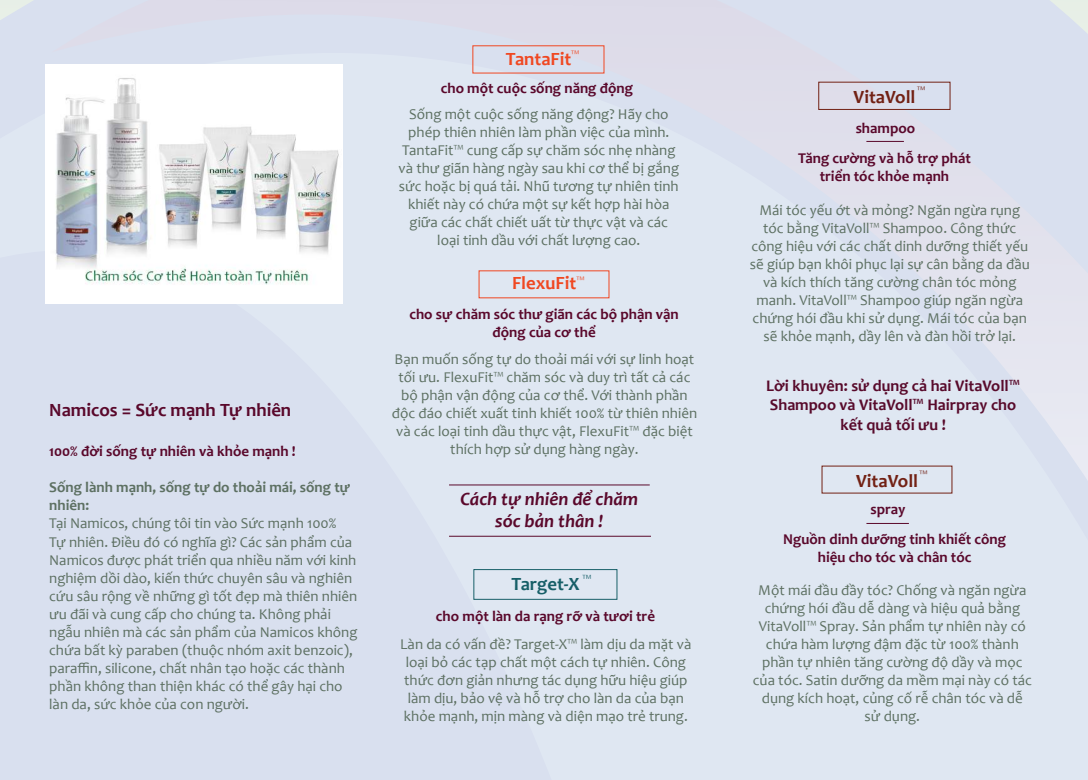
<style>
.page{position:relative;width:1088px;height:780px;background:#fff}
.page>*{position:absolute;margin:0;border:0;box-sizing:border-box;transform-origin:0 0}
.t1{font:italic 700 18.75px/22.5px "Candara";color:#5a082b;text-align:center}
.t2{font:700 18.75px "Candara";color:#5a082b}
.t3{font:700 18.75px "Candara";color:#f04822}
.t4{font:700 18.75px "Candara";color:#722114}
.t5{font:700 18.75px "Candara";color:#175f68}
.t6{font:700 16.25px/19.5px "Candara";color:#580a2b;text-align:center}
.t7{font:15px/18px "Candara";color:#5d7062;text-align:center}
.t8{font:700 15px/18px "Candara";color:#5a082b;text-align:center}
.t9{font:700 15px/18px "Candara";color:#5d7062}
</style>
<div class="page">
<div style="left:52px;top:0;width:1036px;height:53px;background:#d9e0ef"></div>
<div style="left:0;top:53px;width:1088px;height:727px;background:#dfe7f2"></div>
<div style="left:473px;top:569px;width:144px;height:30px;border:1px solid #175f68"></div>
<hr style="left:866px;top:523px;width:43px;height:1px;background:#5a092b">
<div style="left:818px;top:82px;width:132px;height:28px;border:1px solid #722114"></div>
<hr style="left:866px;top:141px;width:38px;height:1px;background:#5a092b">
<hr style="left:449px;top:484px;width:201px;height:1px;background:#5a092b">
<hr style="left:449px;top:536px;width:202px;height:1px;background:#5a092b">
<img style="left:46px;top:65px;width:296px;height:239px">
<svg style="left:582px;top:574px;width:9px;height:5px"></svg>
<svg style="left:576px;top:276px;width:8px;height:4px"></svg>
<svg style="left:571px;top:50px;width:8px;height:4px"></svg>
<svg style="left:919px;top:470px;width:8px;height:4px"></svg>
<svg style="left:917px;top:87px;width:8px;height:4px"></svg>
<p class="t2" style="left:49px;top:398px;width:244px">Namicos = Sức mạnh Tự nhiên</p>
<p class="t8" style="left:49px;top:442px;width:248px">100% đời sống tự nhiên và khỏe mạnh !</p>
<p class="t9" style="left:49px;top:478px;width:302px">Sống lành mạnh, sống tự do thoải mái, sống tự nhiên:</p>
<p class="t7" style="left:49px;top:514px;width:310px;text-align:left">Tại Namicos, chúng tôi tin vào Sức mạnh 100%<br>Tự nhiên. Điều đó có nghĩa gì? Các sản phẩm của Namicos được phát triển qua nhiều năm với kinh nghiệm dồi dào, kiến thức chuyên sâu và nghiên cứu sâu rộng về những gì tốt đẹp mà thiên nhiên ưu đãi và cung cấp cho chúng ta. Không phải ngẫu nhiên mà các sản phẩm của Namicos không chứa bất kỳ paraben (thuộc nhóm axit benzoic), paraffin, silicone, chất nhân tạo hoặc các thành phần không than thiện khác có thể gây hại cho làn da, sức khỏe của con người.</p>
<p class="t3" style="left:506px;top:47px;width:67px">TantaFit</p>
<p class="t8" style="left:441px;top:79px;width:194px">cho một cuộc sống năng động</p>
<p class="t7" style="left:399px;top:105px;width:282px">Sống một cuộc sống năng động? Hãy cho phép thiên nhiên làm phần việc của mình.<br>TantaFit™ cung cấp sự chăm sóc nhẹ nhàng và thư giãn hàng ngày sau khi cơ thể bị gắng sức hoặc bị quá tải. Nhũ tương tự nhiên tinh khiết này có chứa một sự kết hợp hài hòa giữa các chất chiết uất từ thực vật và các loại tinh dầu với chất lượng cao.</p>
<p class="t3" style="left:512px;top:271px;width:66px">FlexuFit</p>
<p class="t8" style="left:409px;top:304px;width:271px">cho sự chăm sóc thư giãn các bộ phận vận động của cơ thể</p>
<p class="t7" style="left:392px;top:350px;width:307px">Bạn muốn sống tự do thoải mái với sự linh hoạt tối ưu. FlexuFit™ chăm sóc và duy trì tất cả các bộ phận vận động của cơ thể. Với thành phần độc đáo chiết xuất tinh khiết 100% từ thiên nhiên và các loại tinh dầu thực vật, FlexuFit™ đặc biệt thích hợp sử dụng hàng ngày.</p>
<p class="t1" style="left:460px;top:487px;width:179px">Cách tự nhiên để chăm sóc bản thân !</p>
<p class="t5" style="left:511px;top:572px;width:70px">Target-X</p>
<p class="t8" style="left:436px;top:606px;width:221px">cho một làn da rạng rỡ và tươi trẻ</p>
<p class="t7" style="left:400px;top:635px;width:293px;text-align:left">Làn da có vấn đề? Target-X™ làm dịu da mặt và loại bỏ các tạp chất một cách tự nhiên. Công thức đơn giản nhưng tác dụng hữu hiệu giúp làm dịu, bảo vệ và hỗ trợ cho làn da của bạn khỏe mạnh, mịn màng và diện mạo trẻ trung.</p>
<p class="t4" style="left:853px;top:85px;width:63px">VitaVoll</p>
<p class="t8" style="left:856px;top:119px;width:61px">shampoo</p>
<p class="t8" style="left:798px;top:149px;width:174px">Tăng cường và hỗ trợ phát triển tóc khỏe mạnh</p>
<p class="t7" style="left:750px;top:201px;width:281px">Mái tóc yếu ớt và mỏng? Ngăn ngừa rụng tóc bằng VitaVoll™ Shampoo. Công thức công hiệu với các chất dinh dưỡng thiết yếu sẽ giúp bạn khôi phục lại sự cân bằng da đầu và kích thích tăng cường chân tóc mỏng manh. VitaVoll™ Shampoo giúp ngăn ngừa chứng hói đầu khi sử dụng. Mái tóc của bạn sẽ khỏe mạnh, dầy lên và đàn hồi trở lại.</p>
<p class="t6" style="left:766px;top:375px;width:255px">Lời khuyên: sử dụng cả hai VitaVoll™<br>Shampoo và VitaVoll™ Hairpray cho kết quả tối ưu !</p>
<p class="t4" style="left:856px;top:469px;width:63px">VitaVoll</p>
<p class="t8" style="left:870px;top:499px;width:37px">spray</p>
<p class="t8" style="left:783px;top:530px;width:224px">Nguồn dinh dưỡng tinh khiết công hiệu cho tóc và chân tóc</p>
<p class="t7" style="left:753px;top:581px;width:281px">Một mái đầu đầy tóc? Chống và ngăn ngừa chứng hói đầu dễ dàng và hiệu quả bằng VitaVoll™ Spray. Sản phẩm tự nhiên này có chứa hàm lượng đậm đặc từ 100% thành phần tự nhiên tăng cường độ dầy và mọc của tóc. Satin dưỡng da mềm mại này có tác dụng kích hoạt, củng cố rễ chân tóc và dễ sử dụng.</p>
</div>
